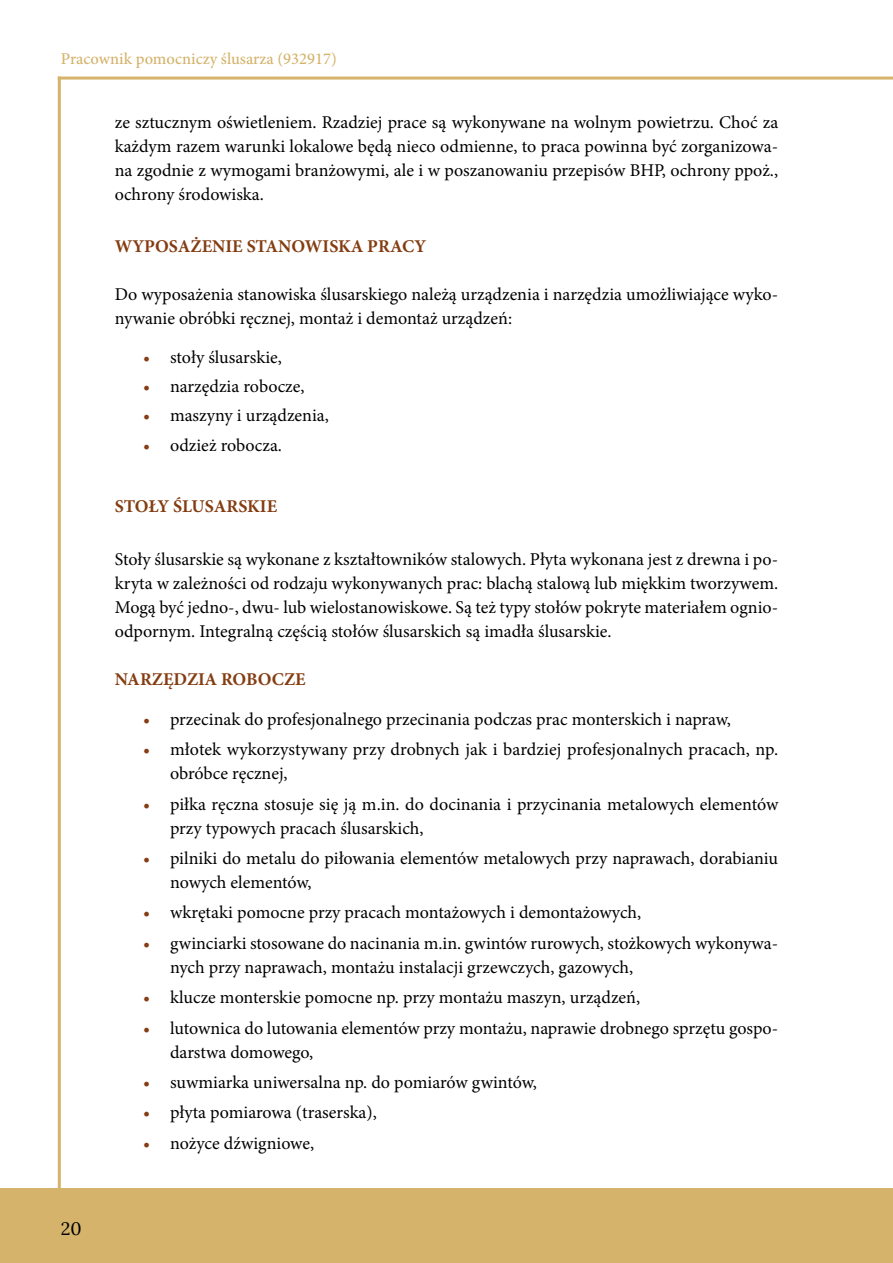
<style>
.page{position:relative;width:893px;height:1263px;background:#fff}
.page>*{position:absolute;margin:0;border:0;box-sizing:border-box;transform-origin:0 0}
.t1{font:18px/24px "Minion Pro";color:#000}
.t2{font:700 18px "Minion Pro";color:#843d12}
.t3{font:18px "Lora";color:#000}
.t4{font:500 16.5px "Minion Pro";color:#d5b36b}
.s1{color:#843d12}
</style>
<div class="page">
<div style="left:0;top:1188px;width:893px;height:75px;background:#d5b36b"></div>
<hr style="left:58px;top:77px;width:3px;height:1113px;background:#d5b36b">
<hr style="left:58px;top:77px;width:835px;height:3px;background:#d5b36b">
<p class="t4" style="left:61px;top:48px;width:277px">Pracownik pomocniczy ślusarza (932917)</p>
<p class="t1" style="left:115px;top:110px;width:665px;text-align:justify">ze sztucznym oświetleniem. Rzadziej prace są wykonywane na wolnym powietrzu. Choć za każdym razem warunki lokalowe będą nieco odmienne, to praca powinna być zorganizowa&shy;na zgodnie z wymogami branżowymi, ale i w poszanowaniu przepisów BHP, ochrony ppoż., ochrony środowiska.</p>
<p class="t2" style="left:115px;top:233px;width:313px">WYPOSAŻENIE STANOWISKA PRACY</p>
<p class="t1" style="left:115px;top:282px;width:665px">Do wyposażenia stanowiska ślusarskiego należą urządzenia i narzędzia umożliwiające wyko&shy;nywanie obróbki ręcznej, montaż i demontaż urządzeń:</p>
<p class="t1" style="left:143px;top:346px;width:140px"><span class="s1">•</span> stoły ślusarskie,</p>
<p class="t1" style="left:143px;top:374px;width:163px"><span class="s1">•</span> narzędzia robocze,</p>
<p class="t1" style="left:143px;top:403px;width:187px"><span class="s1">•</span> maszyny i urządzenia,</p>
<p class="t1" style="left:143px;top:434px;width:140px"><span class="s1">•</span> odzież robocza.</p>
<p class="t2" style="left:115px;top:494px;width:164px">STOŁY ŚLUSARSKIE</p>
<p class="t3" style="left:61px;top:1215px;width:22px">20</p>
<p class="t1" style="left:115px;top:548px;width:665px;text-align:justify">Stoły ślusarskie są wykonane z kształtowników stalowych. Płyta wykonana jest z drewna i po&shy;kryta w zależności od rodzaju wykonywanych prac: blachą stalową lub miękkim tworzywem.<br>Mogą być jedno-, dwu- lub wielostanowiskowe. Są też typy stołów pokryte materiałem ognio&shy;odpornym. Integralną częścią stołów ślusarskich są imadła ślusarskie.</p>
<p class="t2" style="left:115px;top:667px;width:192px">NARZĘDZIA ROBOCZE</p>
<p class="t1" style="left:143px;top:707px;width:589px"><span class="s1">•</span> przecinak do profesjonalnego przecinania podczas prac monterskich i napraw,</p>
<p class="t1" style="left:170px;top:737px;width:610px;text-indent:-27px"><span class="s1">•</span> młotek wykorzystywany przy drobnych jak i bardziej profesjonalnych pracach, np. obróbce ręcznej,</p>
<p class="t1" style="left:170px;top:792px;width:610px;text-indent:-27px"><span class="s1">•</span> piłka ręczna stosuje się ją m.in. do docinania i przycinania metalowych elementów przy typowych pracach ślusarskich,</p>
<p class="t1" style="left:170px;top:846px;width:609px;text-indent:-27px"><span class="s1">•</span> pilniki do metalu do piłowania elementów metalowych przy naprawach, dorabianiu nowych elementów,</p>
<p class="t1" style="left:143px;top:901px;width:500px"><span class="s1">•</span> wkrętaki pomocne przy pracach montażowych i demontażowych,</p>
<p class="t1" style="left:170px;top:931px;width:610px;text-indent:-27px"><span class="s1">•</span> gwinciarki stosowane do nacinania m.in. gwintów rurowych, stożkowych wykonywa&shy;nych przy naprawach, montażu instalacji grzewczych, gazowych,</p>
<p class="t1" style="left:143px;top:985px;width:499px"><span class="s1">•</span> klucze monterskie pomocne np. przy montażu maszyn, urządzeń,</p>
<p class="t1" style="left:170px;top:1016px;width:610px;text-indent:-27px"><span class="s1">•</span> lutownica do lutowania elementów przy montażu, naprawie drobnego sprzętu gospo&shy;darstwa domowego,</p>
<p class="t1" style="left:143px;top:1070px;width:395px"><span class="s1">•</span> suwmiarka uniwersalna np. do pomiarów gwintów,</p>
<p class="t1" style="left:143px;top:1101px;width:235px"><span class="s1">•</span> płyta pomiarowa (traserska),</p>
<p class="t1" style="left:143px;top:1131px;width:173px"><span class="s1">•</span> nożyce dźwigniowe,</p>
</div>
